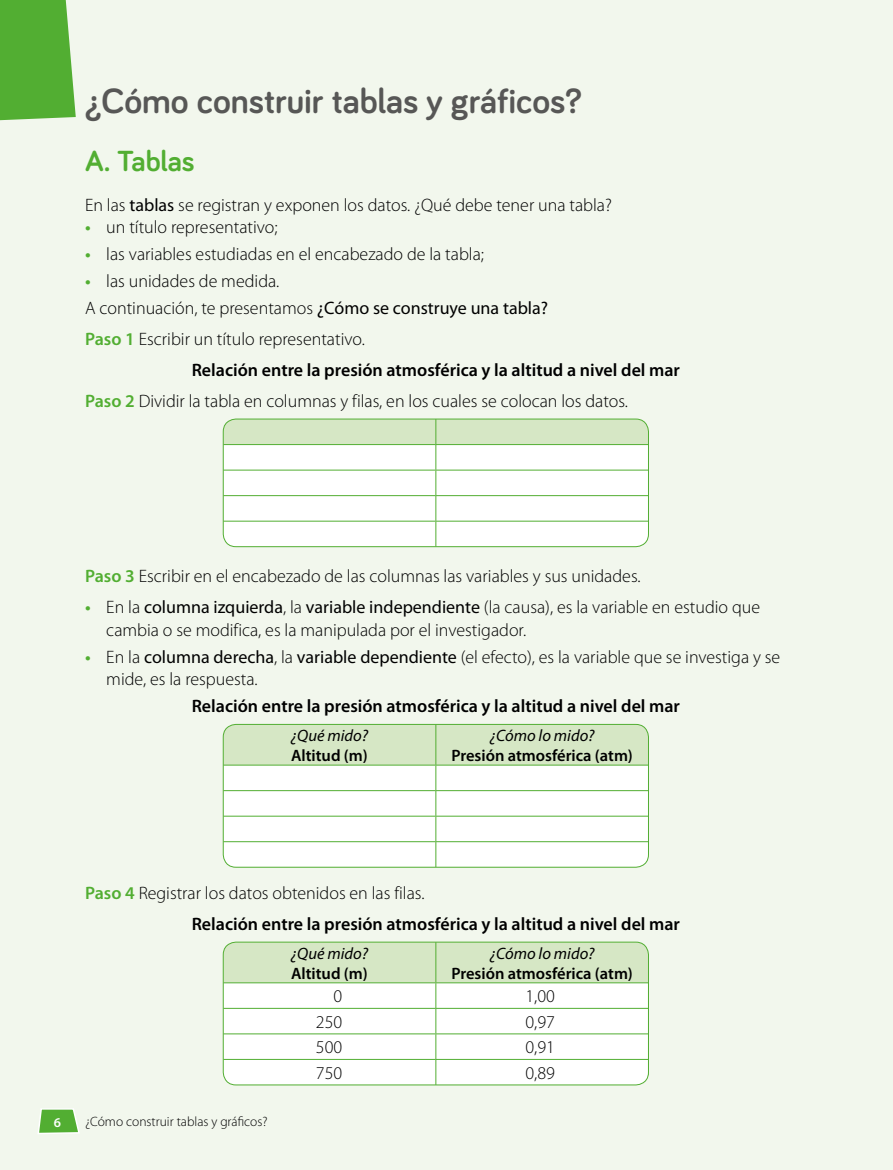
<style>
.page{position:relative;width:893px;height:1170px;background:#fff}
.page>*{position:absolute;margin:0;border:0;box-sizing:border-box;transform-origin:0 0}
.TITULO_LECCION{font:700 36px "Bariol";color:#575756}
.T1{font:700 30px "Bariol";color:#52ae32}
.txt_central{font:300 18px/22.5px "Myriad Pro";color:#000}
.txt_central-2{font:600 18px "Myriad Pro";color:#000}
.t1{font:600 16.5px/19.8px "Myriad Pro";color:#000}
.t2{font:300 13.5px "Myriad Pro";color:#000}
.t3{font:600 13.5px "Myriad Pro";color:#fff}
.s1{font-weight:400}
.s2{font-weight:600;color:#52ae32}
.s3{font-weight:400;font-style:italic}
</style>
<div class="page">
<div style="left:0;top:0;width:893px;height:1169px;background:#f2f7ed"></div>
<svg style="left:0;top:0;width:76px;height:120px"></svg>
<svg style="left:38px;top:1108px;width:42px;height:26px"></svg>
<svg style="left:223px;top:420px;width:425px;height:126px"></svg>
<hr style="left:436px;top:495px;width:212px;height:1px;background:#52ae32">
<hr style="left:436px;top:520px;width:212px;height:1px;background:#52ae32">
<div style="left:223px;top:418px;width:426px;height:129px;border:1px solid #52ae32;border-radius:13px"></div>
<svg style="left:223px;top:724px;width:425px;height:143px"></svg>
<hr style="left:436px;top:815px;width:212px;height:1px;background:#52ae32">
<hr style="left:436px;top:841px;width:212px;height:1px;background:#52ae32">
<div style="left:223px;top:724px;width:426px;height:143px;border:1px solid #52ae32;border-radius:13px"></div>
<svg style="left:223px;top:943px;width:426px;height:141px"></svg>
<div style="left:223px;top:941px;width:426px;height:144px;border:1px solid #52ae32;border-radius:13px"></div>
<p class="TITULO_LECCION" style="left:85px;top:77px;width:498px">¿Cómo construir tablas y gráficos?</p>
<p class="T1" style="left:85px;top:140px;width:111px">A. Tablas</p>
<p class="txt_central" style="left:85px;top:193px;width:528px">En las <span class="s1">tablas</span> se registran y exponen los datos. ¿Qué debe tener una tabla?</p>
<p class="txt_central" style="left:85px;top:216px;width:194px"><span class="s2">•</span> un título representativo;</p>
<p class="txt_central" style="left:85px;top:242px;width:400px"><span class="s2">•</span> las variables estudiadas en el encabezado de la tabla;</p>
<p class="txt_central" style="left:85px;top:269px;width:196px"><span class="s2">•</span> las unidades de medida.</p>
<p class="txt_central" style="left:85px;top:296px;width:465px">A continuación, te presentamos <span class="s1">¿Cómo se construye una tabla?</span></p>
<p class="txt_central" style="left:85px;top:327px;width:281px"><span class="s2">Paso 1</span> Escribir un título representativo.</p>
<p class="txt_central-2" style="left:192px;top:358px;width:490px">Relación entre la presión atmosférica y la altitud a nivel del mar</p>
<p class="txt_central" style="left:85px;top:389px;width:544px"><span class="s2">Paso 2</span> Dividir la tabla en columnas y filas, en los cuales se colocan los datos.</p>
<p class="txt_central" style="left:85px;top:565px;width:557px"><span class="s2">Paso 3</span> Escribir en el encabezado de las columnas las variables y sus unidades.</p>
<p class="txt_central" style="left:106px;top:596px;width:655px;text-indent:-21px"><span class="s2">•</span> En la <span class="s1">columna izquierda</span>, la <span class="s1">variable independiente</span> (la causa), es la variable en estudio que cambia o se modifica, es la manipulada por el investigador.</p>
<p class="txt_central" style="left:106px;top:645px;width:675px;text-indent:-21px"><span class="s2">•</span> En la <span class="s1">columna derecha</span>, la <span class="s1">variable dependiente</span> (el efecto), es la variable que se investiga y se mide, es la respuesta.</p>
<p class="txt_central-2" style="left:192px;top:694px;width:490px">Relación entre la presión atmosférica y la altitud a nivel del mar</p>
<p class="t1" style="left:291px;top:725px;width:79px"><span class="s3">¿Qué mido?<br></span>Altitud (m)</p>
<p class="t1" style="left:451px;top:725px;width:183px;text-align:center"><span class="s3">¿Cómo lo mido?<br></span>Presión atmosférica (atm)</p>
<p class="txt_central" style="left:85px;top:881px;width:341px"><span class="s2">Paso 4</span> Registrar los datos obtenidos en las filas.</p>
<p class="txt_central-2" style="left:192px;top:912px;width:490px">Relación entre la presión atmosférica y la altitud a nivel del mar</p>
<p class="t1" style="left:291px;top:942px;width:79px"><span class="s3">¿Qué mido?<br></span>Altitud (m)</p>
<p class="t1" style="left:451px;top:942px;width:183px;text-align:center"><span class="s3">¿Cómo lo mido?<br></span>Presión atmosférica (atm)</p>
<p class="txt_central" style="left:333px;top:984px;width:10px">0</p>
<p class="txt_central" style="left:525px;top:984px;width:31px">1,00</p>
<p class="txt_central" style="left:316px;top:1010px;width:28px">250</p>
<p class="txt_central" style="left:525px;top:1010px;width:31px">0,97</p>
<p class="txt_central" style="left:316px;top:1035px;width:28px">500</p>
<p class="txt_central" style="left:525px;top:1035px;width:31px">0,91</p>
<p class="txt_central" style="left:316px;top:1061px;width:28px">750</p>
<p class="txt_central" style="left:525px;top:1061px;width:31px">0,89</p>
<p class="t3" style="left:54px;top:1113px;width:9px">6</p>
<p class="t2" style="left:85px;top:1113px;width:184px">¿Cómo construir tablas y gráficos?</p>
</div>
